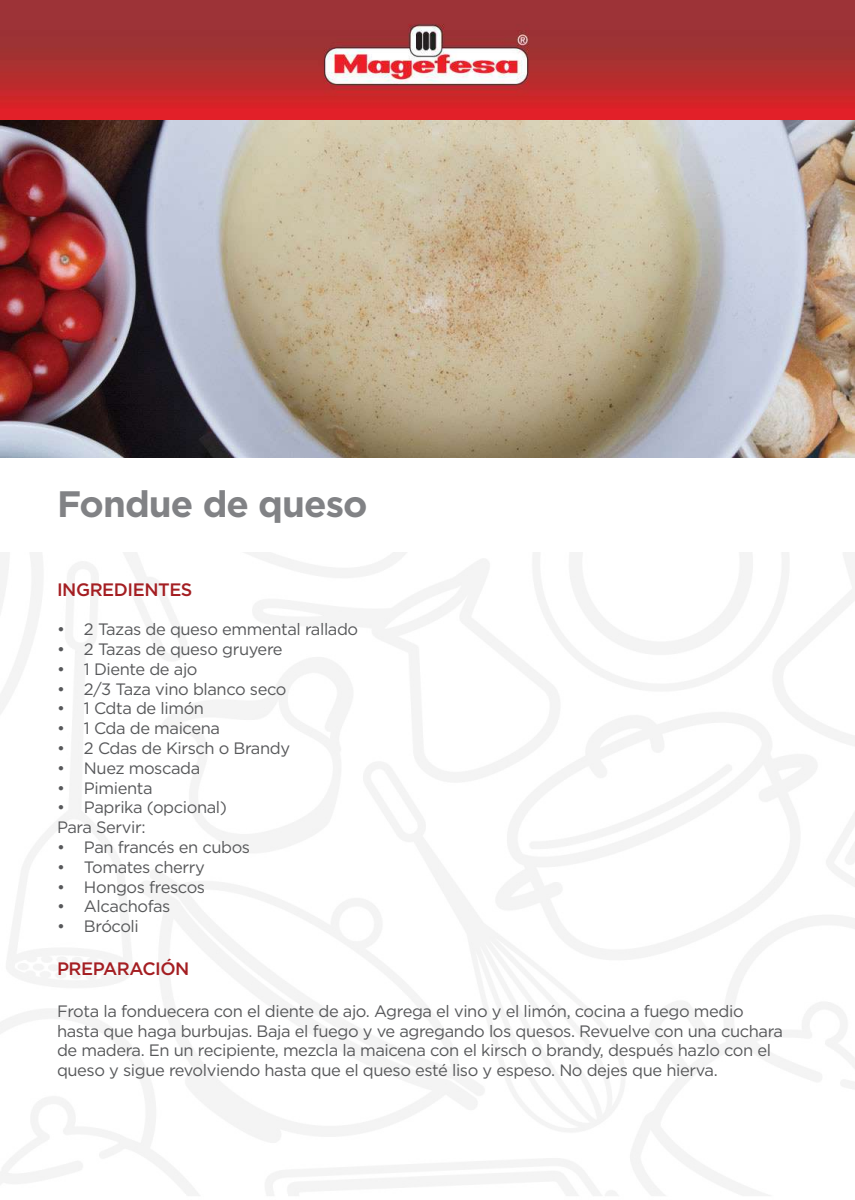
<style>
.page{position:relative;width:855px;height:1200px;background:#fff}
.page>*{position:absolute;margin:0;border:0;box-sizing:border-box;transform-origin:0 0}
.t1{font:700 36.75px "Gotham";letter-spacing:-.025em;color:#818285}
.t2{font:500 18px "Gotham";letter-spacing:-.025em;color:#a41e22}
.t3{font:16.5px/19.8px "Gotham";letter-spacing:-.025em;color:#57585a}
</style>
<div class="page">
<img style="left:0;top:0;width:855px;height:121px">
<img style="left:0;top:121px;width:855px;height:337px">
<h1 class="t1" style="left:57px;top:480px;width:312px">Fondue de queso</h1>
<p class="t2" style="left:57px;top:578px;width:137px">INGREDIENTES</p>
<p class="t3" style="left:57px;top:619px;width:303px">• 2 Tazas de queso emmental rallado</p>
<p class="t3" style="left:57px;top:639px;width:227px">• 2 Tazas de queso gruyere</p>
<p class="t3" style="left:57px;top:659px;width:142px">• 1 Diente de ajo</p>
<p class="t3" style="left:57px;top:679px;width:231px">• 2/3 Taza vino blanco seco</p>
<p class="t3" style="left:57px;top:698px;width:149px">• 1 Cdta de limón</p>
<p class="t3" style="left:57px;top:718px;width:165px">• 1 Cda de maicena</p>
<p class="t3" style="left:57px;top:738px;width:235px">• 2 Cdas de Kirsch o Brandy</p>
<p class="t3" style="left:57px;top:758px;width:145px">• Nuez moscada</p>
<p class="t3" style="left:57px;top:778px;width:97px">• Pimienta</p>
<p class="t3" style="left:57px;top:797px;width:172px">• Paprika (opcional)<br>Para Servir:</p>
<p class="t3" style="left:57px;top:837px;width:195px">• Pan francés en cubos</p>
<p class="t3" style="left:57px;top:857px;width:149px">• Tomates cherry</p>
<p class="t3" style="left:57px;top:877px;width:150px">• Hongos frescos</p>
<p class="t3" style="left:57px;top:896px;width:115px">• Alcachofas</p>
<p class="t3" style="left:57px;top:916px;width:83px">• Brócoli</p>
<p class="t2" style="left:57px;top:957px;width:134px">PREPARACIÓN</p>
<p class="t3" style="left:57px;top:1001px;width:728px">Frota la fonduecera con el diente de ajo. Agrega el vino y el limón, cocina a fuego medio hasta que haga burbujas. Baja el fuego y ve agregando los quesos. Revuelve con una cuchara de madera. En un recipiente, mezcla la maicena con el kirsch o brandy, después hazlo con el queso y sigue revolviendo hasta que el queso esté liso y espeso. No dejes que hierva.</p>
</div>
